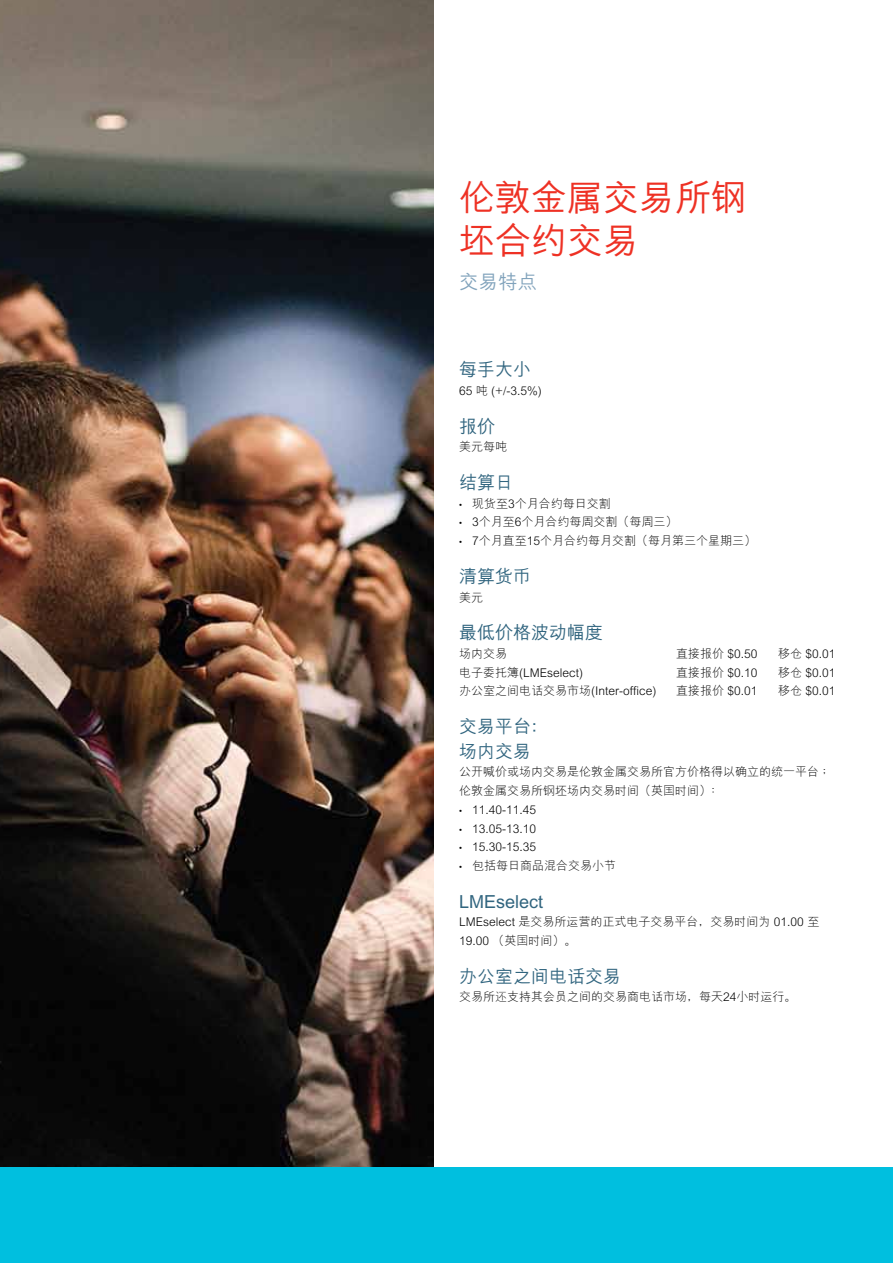
<style>
.page{position:relative;width:893px;height:1263px;background:#fff}
.page>*{position:absolute;margin:0;border:0;box-sizing:border-box;transform-origin:0 0}
.t1{font:500 36px/42.8px "M Hei GB";color:#ee3124}
.t2{font:500 19.5px "M Hei GB";color:#81a3bc}
.t3{font:500 18px/24.8px "M Hei GB";color:#31657f}
.t4{font:300 12px/18.8px "M Hei GB";color:#000}
.s1{font-family:"Myriad Pro"}
</style>
<div class="page">
<hr style="left:892px;top:364px;width:1px;height:89px;background:#000">
<img style="left:0;top:0;width:434px;height:1167px">
<div style="left:0;top:1167px;width:893px;height:96px;background:#00bfdf"></div>
<h1 class="t1" style="left:459px;top:177px;width:289px">伦敦金属交易所钢坯合约交易</h1>
<h2 class="t2" style="left:459px;top:272px;width:79px">交易特点</h2>
<h3 class="t3" style="left:459px;top:358px;width:73px">每手大小</h3>
<p class="t4" style="left:459px;top:382px;width:84px">65 吨 (+/-3.5%)</p>
<h3 class="t3" style="left:459px;top:414px;width:37px">报价</h3>
<p class="t4" style="left:459px;top:438px;width:49px">美元每吨</p>
<h3 class="t3" style="left:459px;top:471px;width:55px">结算日</h3>
<p class="t4" style="left:459px;top:494px;width:153px"><span class="s1">•</span> 现货至3个月合约每日交割</p>
<p class="t4" style="left:459px;top:513px;width:220px"><span class="s1">•</span> 3个月至6个月合约每周交割（每周三）</p>
<p class="t4" style="left:459px;top:532px;width:298px"><span class="s1">•</span> 7个月直至15个月合约每月交割（每月第三个星期三）</p>
<h3 class="t3" style="left:459px;top:564px;width:73px">清算货币</h3>
<p class="t4" style="left:459px;top:588px;width:25px">美元</p>
<h3 class="t3" style="left:459px;top:621px;width:145px">最低价格波动幅度</h3>
<p class="t4" style="left:459px;top:644px;width:49px">场内交易</p>
<p class="t4" style="left:676px;top:644px;width:83px">直接报价 $0.50</p>
<p class="t4" style="left:778px;top:644px;width:59px">移仓 $0.01</p>
<p class="t4" style="left:459px;top:663px;width:126px">电子委托簿(LMEselect)</p>
<p class="t4" style="left:676px;top:663px;width:83px">直接报价 $0.10</p>
<p class="t4" style="left:778px;top:663px;width:59px">移仓 $0.01</p>
<p class="t4" style="left:459px;top:682px;width:199px">办公室之间电话交易市场(Inter-office)</p>
<p class="t4" style="left:676px;top:682px;width:83px">直接报价 $0.01</p>
<p class="t4" style="left:778px;top:682px;width:59px">移仓 $0.01</p>
<h3 class="t3" style="left:459px;top:714px;width:91px">交易平台：场内交易</h3>
<p class="t4" style="left:459px;top:763px;width:377px">公开喊价或场内交易是伦敦金属交易所官方价格得以确立的统一平台 ；伦敦金属交易所钢坯场内交易时间（英国时间）：</p>
<p class="t4" style="left:459px;top:800px;width:78px"><span class="s1">•</span> 11.40-11.45</p>
<p class="t4" style="left:459px;top:819px;width:78px"><span class="s1">•</span> 13.05-13.10</p>
<p class="t4" style="left:459px;top:838px;width:78px"><span class="s1">•</span> 15.30-15.35</p>
<p class="t4" style="left:459px;top:856px;width:158px"><span class="s1">•</span> 包括每日商品混合交易小节</p>
<h3 class="t3" style="left:459px;top:889px;width:86px">LMEselect</h3>
<p class="t4" style="left:459px;top:913px;width:362px">LMEselect 是交易所运营的正式电子交易平台，交易时间为 01.00 至<br>19.00 （英国时间）。</p>
<h3 class="t3" style="left:459px;top:964px;width:163px">办公室之间电话交易</h3>
<p class="t4" style="left:459px;top:988px;width:339px">交易所还支持其会员之间的交易商电话市场，每天24小时运行。</p>
</div>
